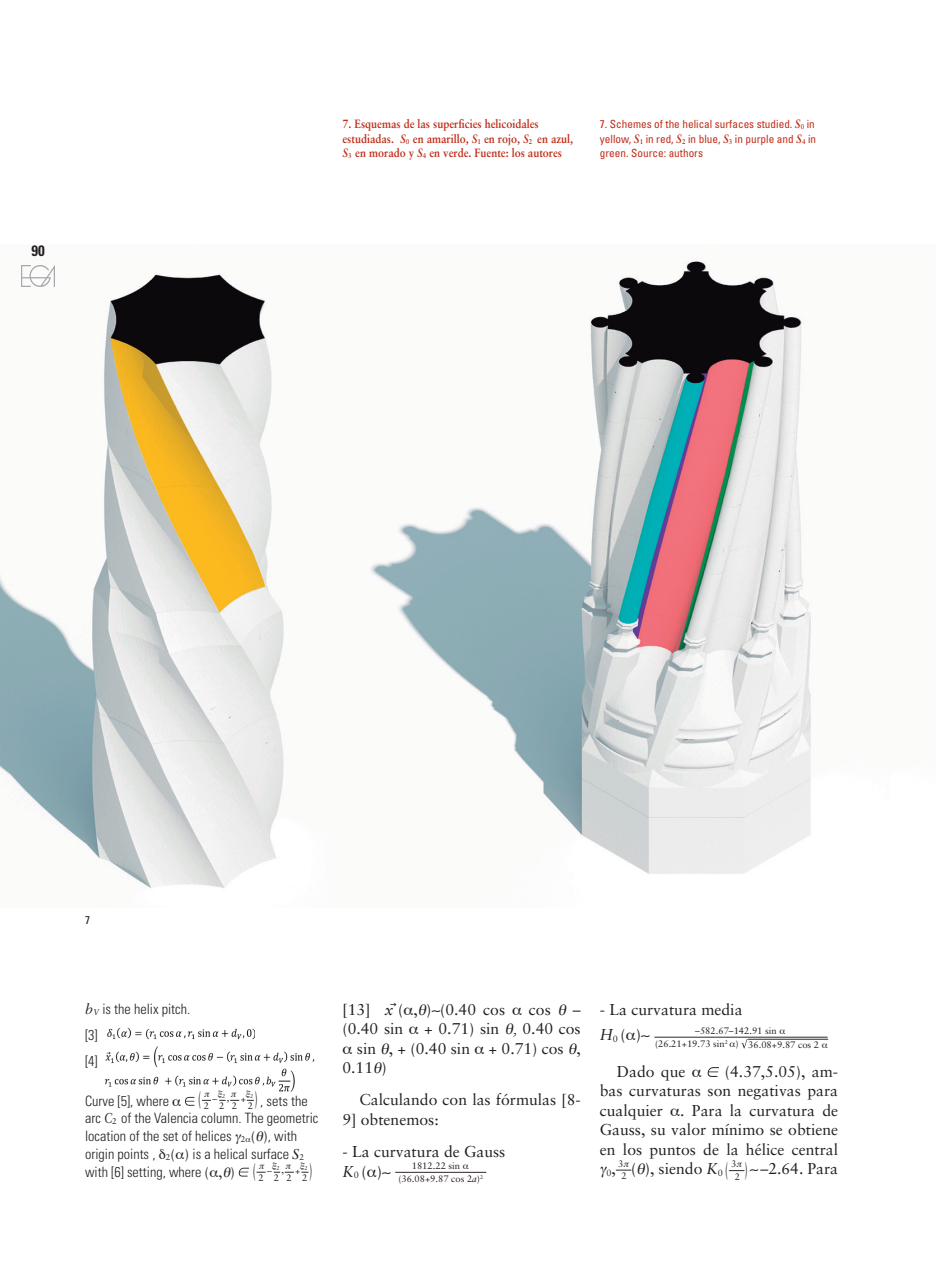
<style>
.page{position:relative;width:936px;height:1276px;background:#fff}
.page>*{position:absolute;margin:0;border:0;box-sizing:border-box;transform-origin:0 0}
.t1{font:19.5px "Sabon";color:#231f20;scale:.5 1}
.t2{font:15.75px/19.5px "Sabon";color:#231f20}
.t3{font:700 condensed 15px "Univers";color:#231f20}
.t4{font:300 condensed 14.25px/17.7px "Univers";color:#231f20}
.t5{font:700 12px/14.2px "Sabon";color:#c02d19;scale:.9 1}
.t6{font:condensed 11.25px/14.2px "Univers";color:#c02d19;text-align:justify}
.PIES_DE_FOTO_INGLES{font:condensed 11.25px "Univers";color:#231f20}
.t7{font:9.45px/12.8px "Sabon";color:#231f20;text-align:center}
.t8{font:9.15px "Sabon";color:#231f20}
.t9{font:italic 5.55px "Sabon";color:#231f20}
.s1{font-style:italic}
.s2{font-family:"Sabon";font-weight:700;font-style:italic;font-stretch:normal;font-size:12px}
.s3{font-family:"Sabon";font-weight:400;font-style:italic;font-stretch:normal}
.s4{font-family:"Sabon";font-weight:400;font-style:italic;font-stretch:normal;font-size:8.25px}
.s5{font-family:"Sabon";font-weight:400;font-stretch:normal;font-size:8.25px}
.s6{font-family:"Sabon";font-weight:400;font-stretch:normal}
.s7{font-family:"Cambria Math"}
</style>
<div class="page">
<img style="left:107px;top:1027px;width:147px;height:13px">
<img style="left:104px;top:1066px;width:191px;height:26px">
<img style="left:105px;top:1046px;width:210px;height:20px">
<svg style="left:238px;top:1167px;width:11px;height:9px"></svg>
<hr style="left:654px;top:1037px;width:173px;height:1px;background:#312725">
<svg style="left:741px;top:1039px;width:6px;height:9px"></svg>
<hr style="left:748px;top:1039px;width:80px;height:1px;background:#312725">
<svg style="left:707px;top:1067px;width:12px;height:10px"></svg>
<hr style="left:395px;top:1172px;width:91px;height:1px;background:#312725">
<img style="left:0;top:261px;width:811px;height:627px">
<img style="left:22px;top:265px;width:33px;height:21px">
<svg style="left:185px;top:1097px;width:9px;height:9px"></svg>
<svg style="left:202px;top:1099px;width:9px;height:2px"></svg>
<svg style="left:217px;top:1090px;width:22px;height:11px"></svg>
<svg style="left:245px;top:1090px;width:9px;height:11px"></svg>
<svg style="left:256px;top:1171px;width:9px;height:2px"></svg>
<svg style="left:273px;top:1171px;width:21px;height:2px"></svg>
<svg style="left:301px;top:1171px;width:7px;height:2px"></svg>
<svg style="left:615px;top:1169px;width:16px;height:2px"></svg>
<svg style="left:728px;top:1170px;width:16px;height:1px"></svg>
<p class="t3" style="left:32px;top:242px;width:15px">90</p>
<p class="t5" style="left:342px;top:117px;width:258px">7. Esquemas de las superficies helicoidales estudiadas. <span class="s1">S</span><sub>0</sub> en amarillo, <span class="s1">S</span><sub>1</sub> en rojo, <span class="s1">S</span><sub>2</sub> en azul,<br><span class="s1">S</span><sub>3</sub> en morado y <span class="s1">S</span><sub>4</sub> en verde. Fuente: los autores</p>
<p class="t6" style="left:600px;top:117px;width:218px">7. Schemes of the helical surfaces studied. <span class="s2">S</span><sub>0</sub> in yellow, <span class="s2">S</span><sub>1</sub> in red, <span class="s2">S</span><sub>2</sub> in blue, <span class="s2">S</span><sub>3</sub> in purple and <span class="s2">S</span><sub>4</sub> in green. Source: authors</p>
<p class="PIES_DE_FOTO_INGLES" style="left:85px;top:912px;width:6px">7</p>
<p class="t4" style="left:85px;top:999px;width:107px"><span class="s3">b</span><span class="s4">V</span> is the helix pitch.</p>
<p class="t4" style="left:85px;top:1026px;width:14px">[3]</p>
<p class="t4" style="left:85px;top:1052px;width:14px">[4]</p>
<p class="t4" style="left:85px;top:1092px;width:85px">Curve [5], where</p>
<p class="t9" style="left:222px;top:1093px;width:5px">2</p>
<p class="t9" style="left:250px;top:1093px;width:5px">2</p>
<p class="t7" style="left:198px;top:1099px;width:12px">2<sup>(</sup></p>
<p class="t1" style="left:254px;top:1087px;width:8px">)</p>
<p class="t4" style="left:85px;top:1092px;width:235px;text-indent:175px">, sets the arc <span class="s3">C</span><span class="s5">2</span> of the Valencia column. The geometric location of the set of helices <span class="s5">2</span> <span class="s6">( )</span>, with origin points , <span class="s5">2</span><span class="s6">( )</span> is a helical surface <span class="s3">S</span><span class="s5">2 </span>with [6] setting, where <span class="s6">( , )</span></p>
<p class="t7" style="left:212px;top:1092px;width:35px">–,+</p>
<p class="t7" style="left:219px;top:1099px;width:35px">22 2</p>
<p class="t7" style="left:253px;top:1171px;width:12px">2<sup>(</sup></p>
<p class="t1" style="left:309px;top:1159px;width:8px">)</p>
<p class="t9" style="left:276px;top:1164px;width:5px">2</p>
<p class="t9" style="left:304px;top:1164px;width:5px">2</p>
<p class="t7" style="left:267px;top:1164px;width:35px">–,+</p>
<p class="t7" style="left:274px;top:1171px;width:35px">22 2</p>
<p class="t2" style="left:342px;top:999px;width:164px">[13] <span class="s1">x</span><span class="s7">⃗</span>( , ) (0.40 cos</p>
<p class="t2" style="left:529px;top:999px;width:23px">cos</p>
<p class="t2" style="left:573px;top:999px;width:9px">–</p>
<p class="t2" style="left:342px;top:1018px;width:62px">(0.40 sin</p>
<p class="t2" style="left:424px;top:1018px;width:77px">+ 0.71) sin</p>
<p class="t2" style="left:522px;top:1018px;width:60px">0.40 cos</p>
<p class="t2" style="left:357px;top:1038px;width:225px">sin , + (0.40 sin + 0.71) cos ,</p>
<p class="t2" style="left:342px;top:1057px;width:46px">0.11 )</p>
<p class="t2" style="left:342px;top:1090px;width:240px;text-indent:17px">Calculando con las fórmulas [8-<br>9] obtenemos:</p>
<p class="t2" style="left:342px;top:1141px;width:164px">- La curvatura de Gauss<br><span class="s1">K</span><sub>0</sub> ( )</p>
<p class="t7" style="left:398px;top:1159px;width:86px;text-align:left;text-indent:13px">1812.22 sin (36.08+9.87 cos 2<span class="s1">a</span>)<sup>2</sup></p>
<p class="t2" style="left:600px;top:999px;width:144px">- La curvatura media</p>
<p class="t2" style="left:600px;top:1025px;width:43px"><span class="s1">H</span><sub>0</sub> ( )</p>
<p class="t7" style="left:655px;top:1024px;width:166px">–582.67–142.91 sin<br>(26.21+19.73 sin<sup>2</sup> ) 36.08+9.87 cos 2</p>
<p class="t2" style="left:617px;top:1061px;width:70px">Dado que</p>
<p class="t2" style="left:600px;top:1061px;width:240px;text-align:justify;text-indent:125px">(4.37,5.05), am&shy;bas curvaturas son negativas para cualquier . Para la curvatura de Gauss, su valor mínimo se obtiene en los puntos de la hélice central</p>
<p class="t8" style="left:606px;top:1167px;width:11px">0<sup>,</sup></p>
<p class="t7" style="left:618px;top:1157px;width:10px;line-height:12px">3<br>2</p>
<p class="t2" style="left:631px;top:1159px;width:93px">( ), siendo <span class="s1">K</span><sub>0</sub></p>
<p class="t7" style="left:731px;top:1157px;width:7px">3</p>
<p class="t1" style="left:725px;top:1157px;width:46px"><sub>2</sub>( )</p>
<p class="t2" style="left:760px;top:1159px;width:79px">–2.64. Para</p>
</div>
